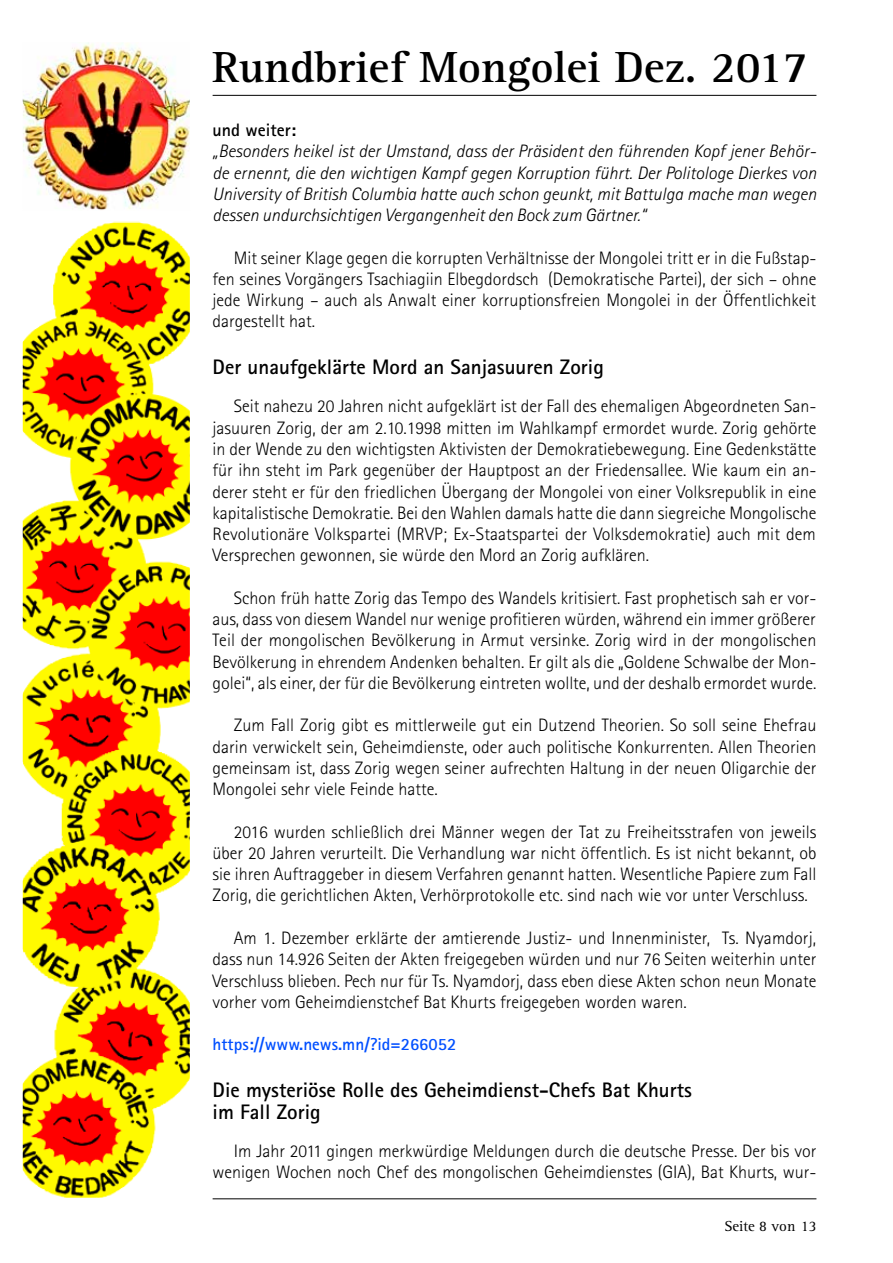
<style>
.page{position:relative;width:893px;height:1263px;background:#fff}
.page>*{position:absolute;margin:0;border:0;box-sizing:border-box;transform-origin:0 0}
.t1{font:700 45px "Rotis Serif";color:#000}
.t2{font:700 21px/21.3px "Rotis Sans Serif";color:#000}
.t3{font:300 18px/21.3px "Rotis Sans Serif";color:#000;text-align:justify}
.t4{font:italic 300 18px/21.3px "Rotis Sans Serif";color:#000;text-align:justify}
.t5{font:700 18px "Rotis Sans Serif";color:#000}
.t6{font:700 17.25px "Rotis Sans Serif";color:#004fff}
.t7{font:15px "Rotis Serif";color:#000}
</style>
<div class="page">
<img style="left:24px;top:224px;width:164px;height:972px">
<div style="left:21px;top:221px;width:170px;height:978px;border:2px solid #fff"></div>
<img style="left:24px;top:44px;width:164px;height:164px">
<hr style="left:213px;top:95px;width:603px;height:1px;background:#000">
<hr style="left:213px;top:1198px;width:603px;height:1px;background:#000">
<h1 class="t1" style="left:213px;top:41px;width:597px">Rundbrief Mongolei Dez. 2017</h1>
<p class="t5" style="left:213px;top:119px;width:85px">und weiter:</p>
<p class="t4" style="left:213px;top:141px;width:605px">„Besonders heikel ist der Umstand, dass der Präsident den führenden Kopf jener Behör&shy;de ernennt, die den wichtigen Kampf gegen Korruption führt. Der Politologe Dierkes von University of British Columbia hatte auch schon geunkt, mit Battulga mache man wegen dessen undurchsichtigen Vergangenheit den Bock zum Gärtner.“</p>
<p class="t3" style="left:213px;top:247px;width:605px;text-indent:21px">Mit seiner Klage gegen die korrupten Verhältnisse der Mongolei tritt er in die Fußstap&shy;fen seines Vorgängers Tsachiagiin Elbegdordsch (Demokratische Partei), der sich – ohne jede Wirkung – auch als Anwalt einer korruptionsfreien Mongolei in der Öffentlichkeit dargestellt hat.</p>
<p class="t2" style="left:213px;top:356px;width:393px">Der unaufgeklärte Mord an Sanjasuuren Zorig</p>
<p class="t3" style="left:213px;top:396px;width:605px;text-indent:21px">Seit nahezu 20 Jahren nicht aufgeklärt ist der Fall des ehemaligen Abgeordneten San&shy;jasuuren Zorig, der am 2.10.1998 mitten im Wahlkampf ermordet wurde. Zorig gehörte in der Wende zu den wichtigsten Aktivisten der Demokratiebewegung. Eine Gedenkstätte für ihn steht im Park gegenüber der Hauptpost an der Friedensallee. Wie kaum ein an&shy;derer steht er für den friedlichen Übergang der Mongolei von einer Volksrepublik in eine kapitalistische Demokratie. Bei den Wahlen damals hatte die dann siegreiche Mongolische Revolutionäre Volkspartei (MRVP; Ex-Staatspartei der Volksdemokratie) auch mit dem Versprechen gewonnen, sie würde den Mord an Zorig aufklären.</p>
<p class="t3" style="left:213px;top:587px;width:605px;text-indent:21px">Schon früh hatte Zorig das Tempo des Wandels kritisiert. Fast prophetisch sah er vor&shy;aus, dass von diesem Wandel nur wenige profitieren würden, während ein immer größerer Teil der mongolischen Bevölkerung in Armut versinke. Zorig wird in der mongolischen Bevölkerung in ehrendem Andenken behalten. Er gilt als die „Goldene Schwalbe der Mon&shy;golei“, als einer, der für die Bevölkerung eintreten wollte, und der deshalb ermordet wurde.</p>
<p class="t3" style="left:213px;top:715px;width:605px;text-indent:21px">Zum Fall Zorig gibt es mittlerweile gut ein Dutzend Theorien. So soll seine Ehefrau darin verwickelt sein, Geheimdienste, oder auch politische Konkurrenten. Allen Theorien gemeinsam ist, dass Zorig wegen seiner aufrechten Haltung in der neuen Oligarchie der Mongolei sehr viele Feinde hatte.</p>
<p class="t3" style="left:213px;top:821px;width:605px;text-indent:21px">2016 wurden schließlich drei Männer wegen der Tat zu Freiheitsstrafen von jeweils über 20 Jahren verurteilt. Die Verhandlung war nicht öffentlich. Es ist nicht bekannt, ob sie ihren Auftraggeber in diesem Verfahren genannt hatten. Wesentliche Papiere zum Fall Zorig, die gerichtlichen Akten, Verhörprotokolle etc. sind nach wie vor unter Verschluss.</p>
<p class="t3" style="left:213px;top:927px;width:605px;text-indent:21px">Am 1. Dezember erklärte der amtierende Justiz- und Innenminister, Ts. Nyamdorj, dass nun 14.926 Seiten der Akten freigegeben würden und nur 76 Seiten weiterhin unter Verschluss blieben. Pech nur für Ts. Nyamdorj, dass eben diese Akten schon neun Monate vorher vom Geheimdienstchef Bat Khurts freigegeben worden waren.</p>
<p class="t6" style="left:213px;top:1033px;width:245px">https://www.news.mn/?id=266052</p>
<p class="t2" style="left:213px;top:1079px;width:481px">Die mysteriöse Rolle des Geheimdienst-Chefs Bat Khurts im Fall Zorig</p>
<p class="t3" style="left:213px;top:1140px;width:605px;text-align:right">Im Jahr 2011 gingen merkwürdige Meldungen durch die deutsche Presse. Der bis vor wenigen Wochen noch Chef des mongolischen Geheimdienstes (GIA), Bat Khurts, wur-</p>
<p class="t7" style="left:724px;top:1217px;width:93px">Seite 8 von 13</p>
</div>
